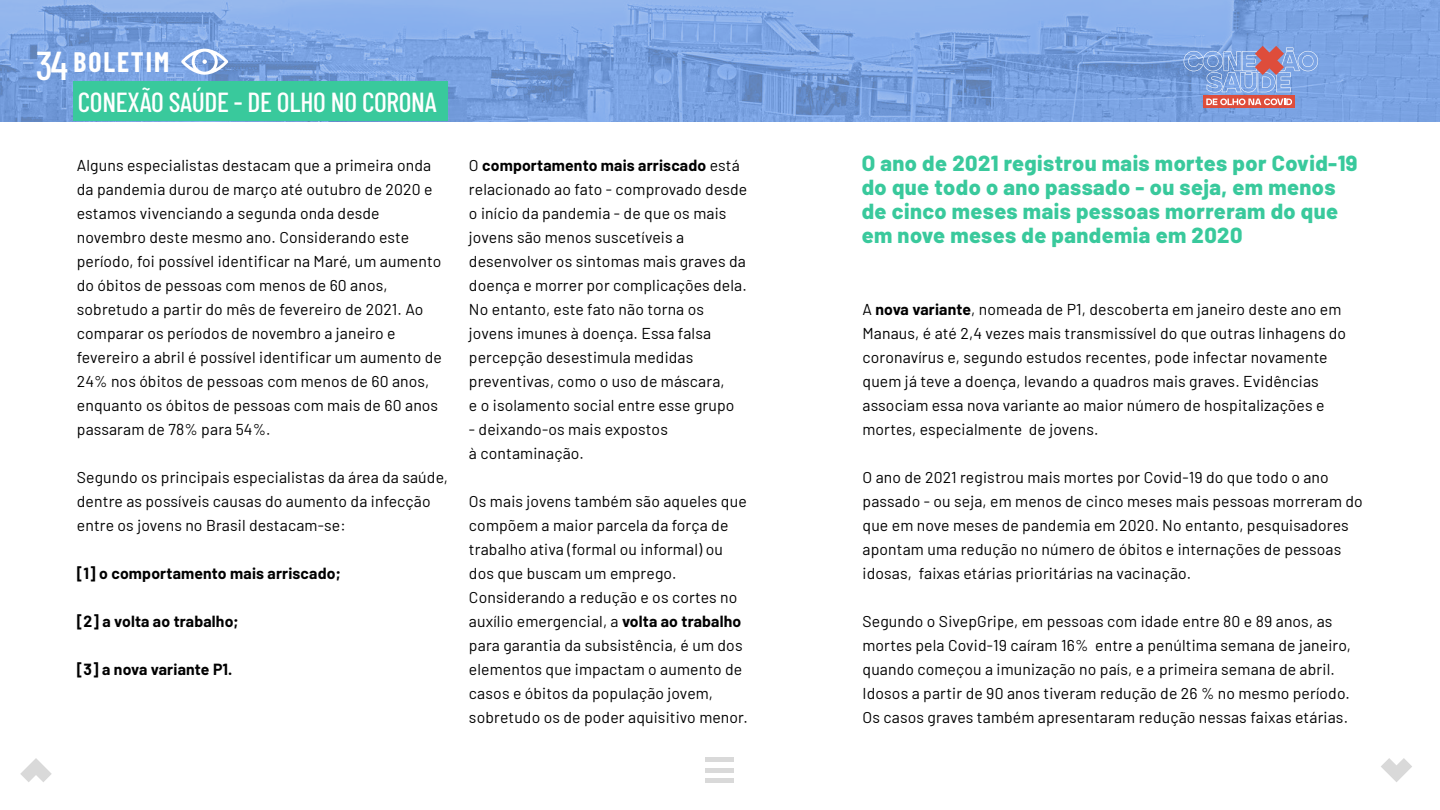
<style>
.page{position:relative;width:1440px;height:810px;background:#fff}
.page>*{position:absolute;margin:0;border:0;box-sizing:border-box;transform-origin:0 0}
.t1{font:500 40.28px "Barlow Condensed";color:#fff}
.t2{font:500 27.53px "Barlow Condensed";letter-spacing:-.01em;color:#fff}
.t3{font:700 27.53px "Barlow Condensed";letter-spacing:.07em;color:#fff}
.t4{font:800 21.75px/24px "Barlow";letter-spacing:.02em;color:#39c99c}
.t5{font:15.75px/24px "Barlow";letter-spacing:.01em;color:#000}
.t6{font:700 15.75px "Barlow";letter-spacing:.01em;color:#000}
.s1{font-weight:700}
</style>
<div class="page">
<img style="left:0;top:0;width:1440px;height:121px">
<svg style="left:181px;top:49px;width:47px;height:26px"></svg>
<div style="left:74px;top:81px;width:374px;height:40px;background:#39c99c"></div>
<svg style="left:1184px;top:46px;width:134px;height:46px;background:#8da0d2"></svg>
<div style="left:1203px;top:96px;width:92px;height:12px;background:#de4d3b"></div>
<svg style="left:1206px;top:98px;width:86px;height:7px"></svg>
<svg style="left:20px;top:758px;width:32px;height:24px"></svg>
<svg style="left:1381px;top:758px;width:31px;height:24px"></svg>
<div style="left:706px;top:768px;width:28px;height:5px;background:#d9d9d9"></div>
<div style="left:706px;top:757px;width:28px;height:5px;background:#d9d9d9"></div>
<div style="left:706px;top:778px;width:28px;height:5px;background:#d9d9d9"></div>
<h1 class="t1" style="left:36px;top:37px;width:34px">34</h1>
<h2 class="t3" style="left:74px;top:42px;width:97px">BOLETIM</h2>
<h2 class="t2" style="left:78px;top:82px;width:361px">CONEXÃO SAÚDE - DE OLHO NO CORONA</h2>
<p class="t5" style="left:77px;top:152px;width:367px">Alguns especialistas destacam que a primeira onda da pandemia durou de março até outubro de 2020 e estamos vivenciando a segunda onda desde novembro deste mesmo ano. Considerando este período, foi possível identificar na Maré, um aumento do óbitos de pessoas com menos de 60 anos, sobretudo a partir do mês de fevereiro de 2021. Ao comparar os períodos de novembro a janeiro e fevereiro a abril é possível identificar um aumento de 24% nos óbitos de pessoas com menos de 60 anos, enquanto os óbitos de pessoas com mais de 60 anos passaram de 78% para 54%.</p>
<p class="t5" style="left:77px;top:464px;width:373px">Segundo os principais especialistas da área da saúde, dentre as possíveis causas do aumento da infecção entre os jovens no Brasil destacam-se:</p>
<p class="t6" style="left:77px;top:562px;width:265px">[1] o comportamento mais arriscado;</p>
<p class="t6" style="left:77px;top:610px;width:163px">[2] a volta ao trabalho;</p>
<p class="t6" style="left:77px;top:658px;width:157px">[3] a nova variante P1.</p>
<p class="t5" style="left:469px;top:152px;width:280px">O <span class="s1">comportamento mais arriscado</span> está relacionado ao fato - comprovado desde o início da pandemia - de que os mais jovens são menos suscetíveis a desenvolver os sintomas mais graves da doença e morrer por complicações dela.<br>No entanto, este fato não torna os jovens imunes à doença. Essa falsa percepção desestimula medidas preventivas, como o uso de máscara,<br>e o isolamento social entre esse grupo</p>
<p class="t5" style="left:469px;top:416px;width:200px">- deixando-os mais expostos à contaminação.</p>
<p class="t5" style="left:469px;top:488px;width:281px">Os mais jovens também são aqueles que compõem a maior parcela da força de trabalho ativa (formal ou informal) ou dos que buscam um emprego.<br>Considerando a redução e os cortes no auxílio emergencial, a <span class="s1">volta ao trabalho </span>para garantia da subsistência, é um dos elementos que impactam o aumento de casos e óbitos da população jovem, sobretudo os de poder aquisitivo menor.</p>
<h3 class="t4" style="left:862px;top:150px;width:497px">O ano de 2021 registrou mais mortes por Covid-19 do que todo o ano passado - ou seja, em menos de cinco meses mais pessoas morreram do que em nove meses de pandemia em 2020</h3>
<p class="t5" style="left:862px;top:296px;width:485px">A <span class="s1">nova variante</span>, nomeada de P1, descoberta em janeiro deste ano em Manaus, é até 2,4 vezes mais transmissível do que outras linhagens do coronavírus e, segundo estudos recentes, pode infectar novamente quem já teve a doença, levando a quadros mais graves. Evidências associam essa nova variante ao maior número de hospitalizações e mortes, especialmente de jovens.</p>
<p class="t5" style="left:862px;top:464px;width:502px">O ano de 2021 registrou mais mortes por Covid-19 do que todo o ano passado - ou seja, em menos de cinco meses mais pessoas morreram do que em nove meses de pandemia em 2020. No entanto, pesquisadores apontam uma redução no número de óbitos e internações de pessoas idosas, faixas etárias prioritárias na vacinação.</p>
<p class="t5" style="left:862px;top:608px;width:490px">Segundo o SivepGripe, em pessoas com idade entre 80 e 89 anos, as mortes pela Covid-19 caíram 16% entre a penúltima semana de janeiro, quando começou a imunização no país, e a primeira semana de abril.<br>Idosos a partir de 90 anos tiveram redução de 26 % no mesmo período.<br>Os casos graves também apresentaram redução nessas faixas etárias.</p>
</div>
